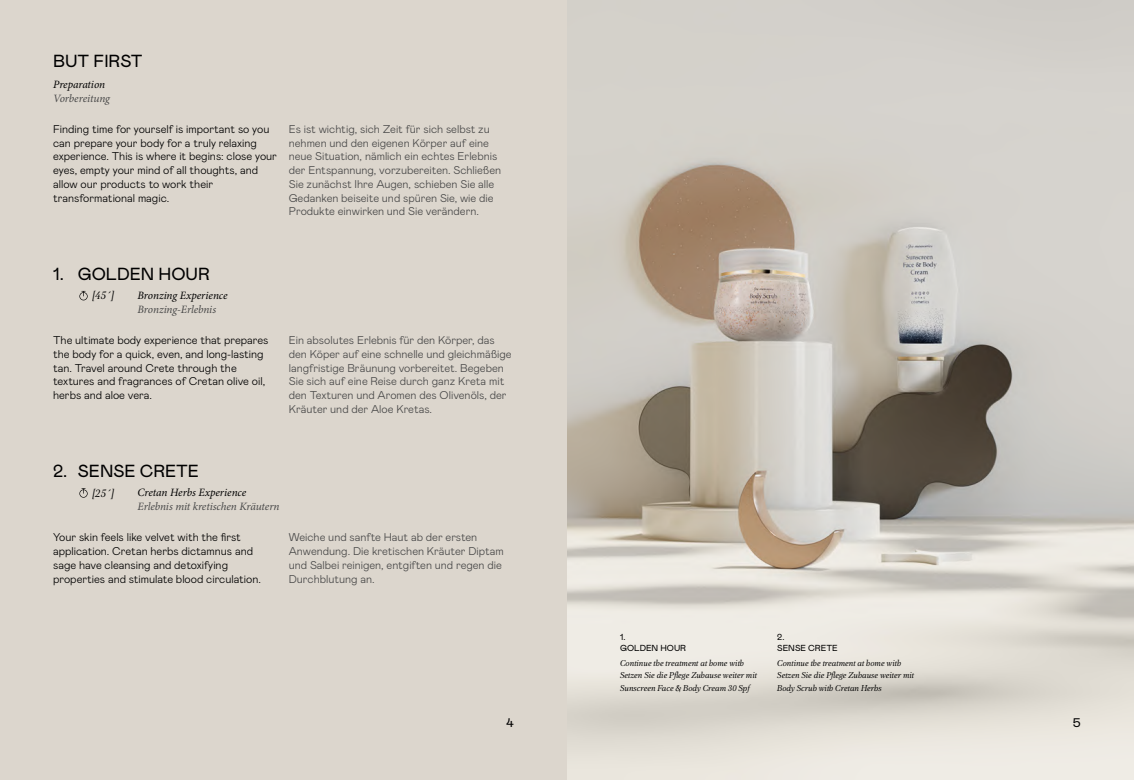
<style>
.page{position:relative;width:1134px;height:780px;background:#fff}
.page>*{position:absolute;margin:0;border:0;box-sizing:border-box;transform-origin:0 0}
.t1{font:17.5px "Mabry Pro";color:#000}
.t2{font:12.5px "Mabry Pro";color:#000;scale:1.07 1}
.t3{font:300 11.25px/13.8px "Mabry Pro";color:#484848}
.t4{font:300 11.25px/13.8px "Mabry Pro";color:#000}
.t5{font:italic 11.25px "Minion Pro";letter-spacing:-.01em;color:#484848}
.t6{font:italic 11.25px "Minion Pro";letter-spacing:-.005em;color:#000}
.t7{font:italic 11.25px "PF Regal Text Pro";color:#000}
.t8{font:italic 8.75px/11.2px "PF Regal Text Pro";color:#000}
.t9{font:8.75px/11.2px "Mabry Pro";color:#000}
</style>
<div class="page">
<img style="left:567px;top:0;width:567px;height:780px">
<div style="left:0;top:0;width:567px;height:780px;background:#dcd6cd"></div>
<svg style="left:79px;top:291px;width:9px;height:9px"></svg>
<svg style="left:79px;top:488px;width:9px;height:9px"></svg>
<h1 class="t1" style="left:53px;top:49px;width:91px">BUT FIRST</h1>
<p class="t6" style="left:53px;top:76px;width:54px">Preparation</p>
<p class="t5" style="left:53px;top:90px;width:58px">Vorbereitung</p>
<p class="t4" style="left:53px;top:121px;width:225px">Finding time for yourself is important so you can prepare your body for a truly relaxing experience. This is where it begins: close your eyes, empty your mind of all thoughts, and allow our products to work their transformational magic.</p>
<p class="t3" style="left:289px;top:121px;width:214px">Es ist wichtig, sich Zeit für sich selbst zu nehmen und den eigenen Körper auf eine neue Situation, nämlich ein echtes Erlebnis der Entspannung, vorzubereiten. Schließen Sie zunächst Ihre Augen, schieben Sie alle Gedanken beiseite und spüren Sie, wie die Produkte einwirken und Sie verändern.</p>
<h1 class="t1" style="left:53px;top:261px;width:158px">1. GOLDEN HOUR</h1>
<p class="t7" style="left:92px;top:290px;width:23px">[45΄]</p>
<p class="t6" style="left:138px;top:288px;width:92px">Bronzing Εxperience</p>
<p class="t5" style="left:138px;top:301px;width:80px">Bronzing-Erlebnis</p>
<p class="t4" style="left:53px;top:332px;width:217px">The ultimate body experience that prepares the body for a quick, even, and long-lasting tan. Travel around Crete through the textures and fragrances of Cretan olive oil, herbs and aloe vera.</p>
<p class="t3" style="left:289px;top:332px;width:224px">Ein absolutes Erlebnis für den Körper, das den Köper auf eine schnelle und gleichmäßige langfristige Bräunung vorbereitet. Begeben Sie sich auf eine Reise durch ganz Kreta mit den Texturen und Aromen des Olivenöls, der Kräuter und der Aloe Kretas.</p>
<h1 class="t1" style="left:53px;top:458px;width:147px">2. SENSE CRETE</h1>
<p class="t7" style="left:92px;top:487px;width:23px">[25΄]</p>
<p class="t6" style="left:138px;top:485px;width:110px">Cretan Herbs Εxperience</p>
<p class="t5" style="left:138px;top:499px;width:143px">Erlebnis mit kretischen Kräutern</p>
<p class="t4" style="left:53px;top:530px;width:209px">Your skin feels like velvet with the first application. Cretan herbs dictamnus and sage have cleansing and detoxifying properties and stimulate blood circulation.</p>
<p class="t3" style="left:289px;top:530px;width:216px">Weiche und sanfte Haut ab der ersten Anwendung. Die kretischen Kräuter Diptam und Salbei reinigen, entgiften und regen die Durchblutung an.</p>
<p class="t9" style="left:620px;top:630px;width:67px">1.<br>GOLDEN HOUR</p>
<p class="t8" style="left:620px;top:658px;width:138px">Continue the treatment at home with<br>Setzen Sie die Pflege Zuhause weiter mit</p>
<p class="t8" style="left:620px;top:683px;width:131px">Sunscreen Face &amp; Body Cream 30 Spf</p>
<p class="t9" style="left:777px;top:630px;width:62px">2.<br>SENSE CRETE</p>
<p class="t8" style="left:777px;top:658px;width:138px">Continue the treatment at home with<br>Setzen Sie die Pflege Zuhause weiter mit</p>
<p class="t8" style="left:777px;top:683px;width:106px">Body Scrub with Cretan Herbs</p>
<p class="t2" style="left:506px;top:713px;width:9px">4</p>
<p class="t2" style="left:1073px;top:713px;width:9px">5</p>
</div>
